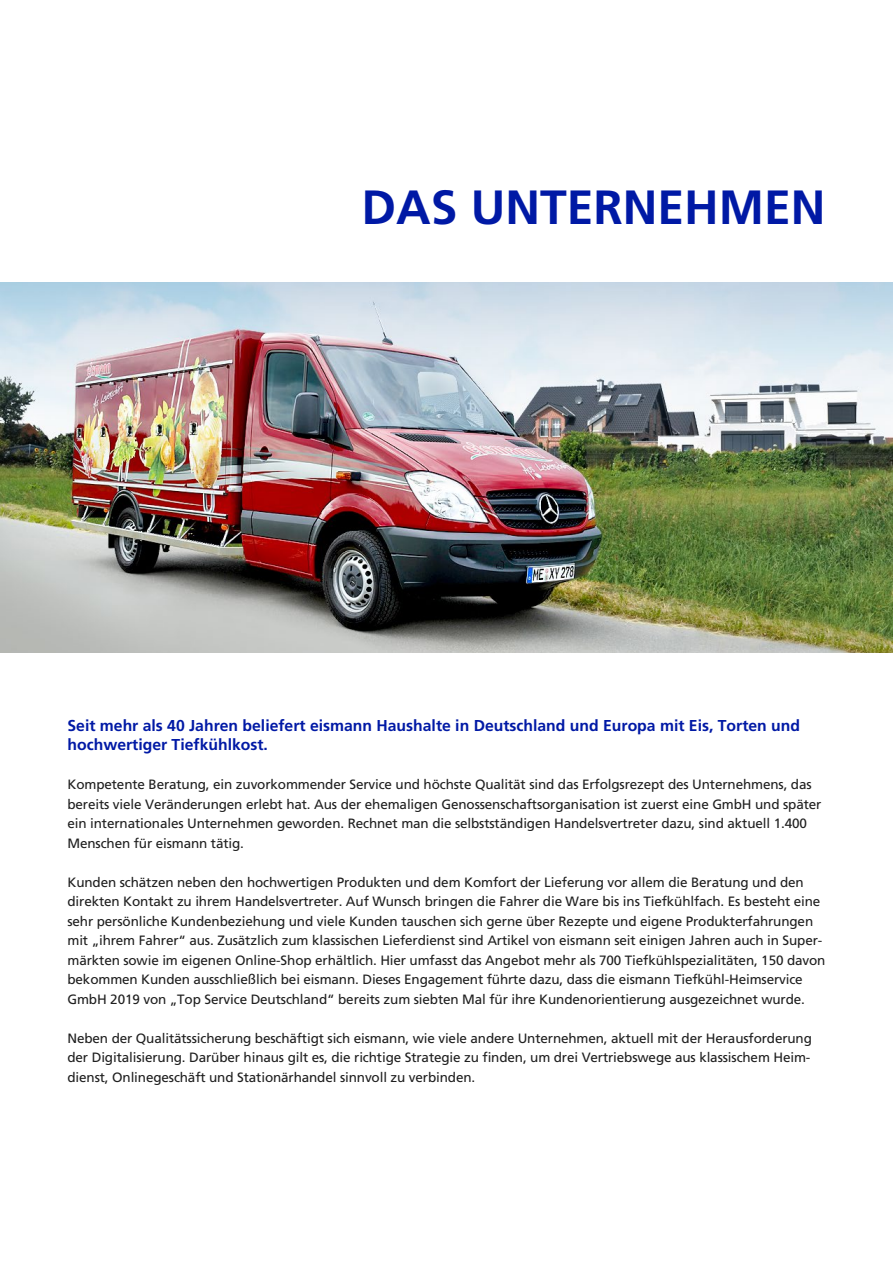
<style>
.page{position:relative;width:893px;height:1263px;background:#fff}
.page>*{position:absolute;margin:0;border:0;box-sizing:border-box;transform-origin:0 0}
.t1{font:700 48px "O2 Frutiger";color:#0019a5}
.t2{font:700 15.75px/19.5px "O2 Frutiger";color:#0019a5}
.t3{font:13.5px/19.5px "O2 Frutiger";letter-spacing:-.01em;color:#1f1f1f}
</style>
<div class="page">
<img style="left:0;top:282px;width:893px;height:370px">
<h1 class="t1" style="left:361px;top:179px;width:466px">DAS UNTERNEHMEN</h1>
<p class="t2" style="left:68px;top:715px;width:734px">Seit mehr als 40 Jahren beliefert eismann Haushalte in Deutschland und Europa mit Eis, Torten und hochwertiger Tiefkühlkost.</p>
<p class="t3" style="left:68px;top:774px;width:755px">Kompetente Beratung, ein zuvorkommender Service und höchste Qualität sind das Erfolgsrezept des Unternehmens, das bereits viele Veränderungen erlebt hat. Aus der ehemaligen Genossenschaftsorganisation ist zuerst eine GmbH und später ein internationales Unternehmen geworden. Rechnet man die selbstständigen Handelsvertreter dazu, sind aktuell 1.400<br>Menschen für eismann tätig.</p>
<p class="t3" style="left:68px;top:872px;width:759px">Kunden schätzen neben den hochwertigen Produkten und dem Komfort der Lieferung vor allem die Beratung und den direkten Kontakt zu ihrem Handelsvertreter. Auf Wunsch bringen die Fahrer die Ware bis ins Tiefkühlfach. Es besteht eine sehr persönliche Kundenbeziehung und viele Kunden tauschen sich gerne über Rezepte und eigene Produkterfahrungen mit „ihrem Fahrer“ aus. Zusätzlich zum klassischen Lieferdienst sind Artikel von eismann seit einigen Jahren auch in Super&shy;märkten sowie im eigenen Online-Shop erhältlich. Hier umfasst das Angebot mehr als 700 Tiefkühlspezialitäten, 150 davon bekommen Kunden ausschließlich bei eismann. Dieses Engagement führte dazu, dass die eismann Tiefkühl-Heimservice GmbH 2019 von „Top Service Deutschland“ bereits zum siebten Mal für ihre Kundenorientierung ausgezeichnet wurde.</p>
<p class="t3" style="left:68px;top:1028px;width:746px;text-align:justify">Neben der Qualitätssicherung beschäftigt sich eismann, wie viele andere Unternehmen, aktuell mit der Herausforderung der Digitalisierung. Darüber hinaus gilt es, die richtige Strategie zu finden, um drei Vertriebswege aus klassischem Heim&shy;dienst, Onlinegeschäft und Stationärhandel sinnvoll zu verbinden.</p>
</div>
